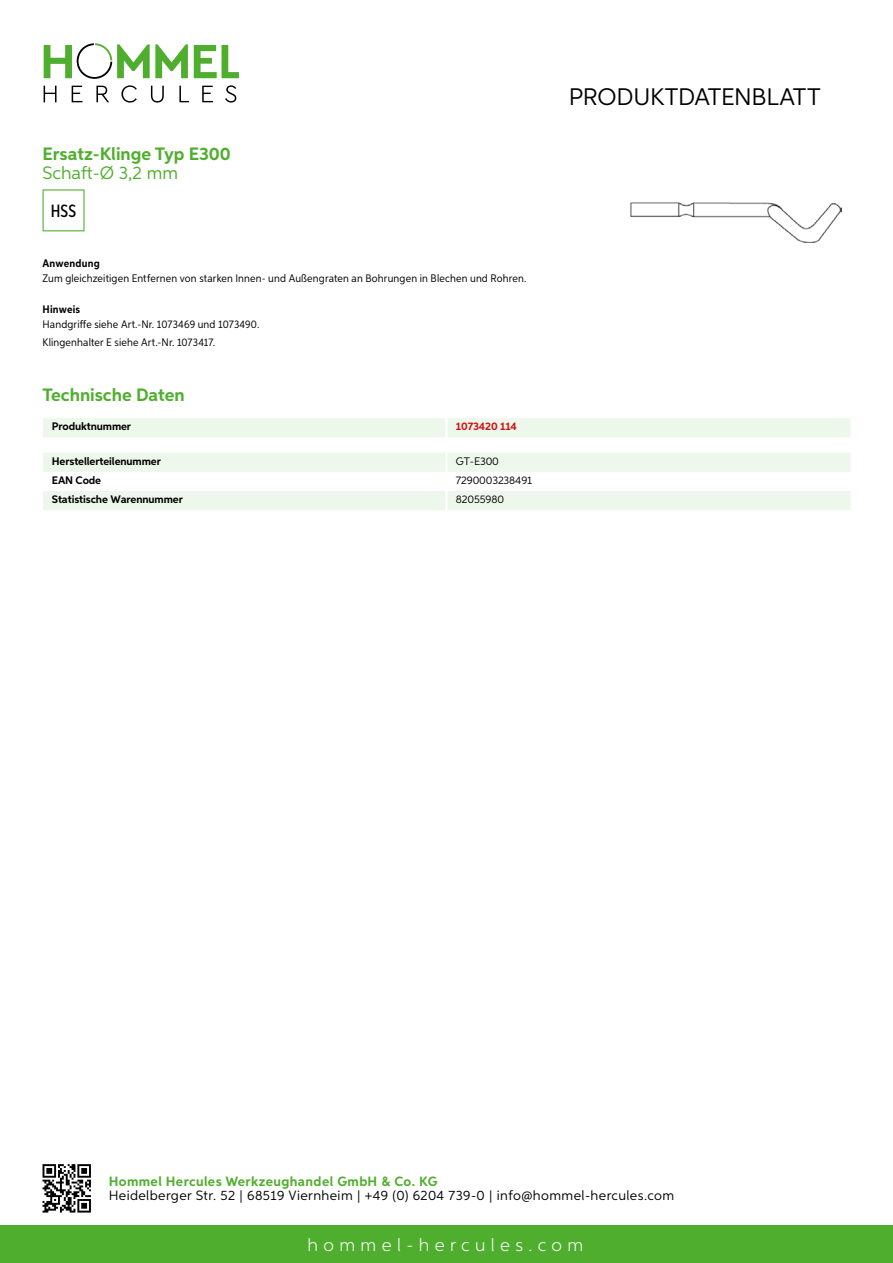
<style>
.page{position:relative;width:893px;height:1263px;background:#fff}
.page>*{position:absolute;margin:0;border:0;box-sizing:border-box;transform-origin:0 0}
.t1{font:24px "Aspira";letter-spacing:-.01em;color:#000}
.t2{font:700 18px "Aspira";color:#50ae2f}
.t3{font:300 18px "Aspira";letter-spacing:.3em;color:#fff}
.t4{font:18px "Aspira";color:#50ae2f}
.t5{font:500 17.85px "Aspira XX Nar";color:#000}
.t6{font:13.5px "Aspira";letter-spacing:.03em;color:#000}
.t7{font:700 13.5px "Aspira";letter-spacing:.03em;color:#50ae2f}
.t8{font:10.95px/17.5px "Aspira Nar";letter-spacing:.015em;color:#000}
.t9{font:700 10.95px "Aspira";letter-spacing:-.01em;color:#000}
.t10{font:10.95px "Aspira";letter-spacing:-.01em;color:#000}
.t11{font:700 10.95px "Aspira Nar";letter-spacing:.02em;color:#000}
.t12{font:700 10.95px "Aspira";letter-spacing:-.01em;color:#cd1013}
</style>
<div class="page">
<div style="left:0;top:1226px;width:893px;height:37px;background:#50ae2f"></div>
<svg style="left:43px;top:1164px;width:48px;height:48px"></svg>
<svg style="left:194px;top:45px;width:45px;height:33px"></svg>
<svg style="left:44px;top:43px;width:144px;height:36px"></svg>
<svg style="left:44px;top:86px;width:13px;height:16px"></svg>
<svg style="left:72px;top:86px;width:10px;height:16px"></svg>
<svg style="left:96px;top:86px;width:13px;height:16px"></svg>
<svg style="left:121px;top:85px;width:16px;height:18px"></svg>
<svg style="left:151px;top:86px;width:13px;height:17px"></svg>
<svg style="left:179px;top:86px;width:10px;height:16px"></svg>
<svg style="left:202px;top:86px;width:11px;height:16px"></svg>
<svg style="left:225px;top:85px;width:11px;height:18px"></svg>
<div style="left:43px;top:418px;width:807px;height:19px;background:#eef7eb"></div>
<hr style="left:445px;top:418px;width:3px;height:19px;background:#fff">
<svg style="left:43px;top:453px;width:807px;height:57px"></svg>
<hr style="left:445px;top:491px;width:3px;height:19px;background:#fff">
<svg style="left:43px;top:189px;width:42px;height:42px"></svg>
<img style="left:630px;top:202px;width:212px;height:40px">
<h2 class="t2" style="left:43px;top:142px;width:190px">Ersatz-Klinge Typ E300</h2>
<h2 class="t4" style="left:43px;top:162px;width:137px">Schaft-Ø 3,2 mm</h2>
<h3 class="t5" style="left:51px;top:200px;width:27px">HSS</h3>
<p class="t11" style="left:43px;top:257px;width:59px">Anwendung</p>
<p class="t8" style="left:43px;top:270px;width:485px">Zum gleichzeitigen Entfernen von starken Innen- und Außengraten an Bohrungen in Blechen und Rohren.</p>
<p class="t11" style="left:43px;top:302px;width:39px">Hinweis</p>
<p class="t8" style="left:43px;top:315px;width:218px">Handgriffe siehe Art.-Nr. 1073469 und 1073490.<br>Klingenhalter E siehe Art.-Nr. 1073417.</p>
<h2 class="t2" style="left:43px;top:384px;width:144px">Technische Daten</h2>
<p class="t9" style="left:52px;top:420px;width:81px">Produktnummer</p>
<p class="t12" style="left:456px;top:420px;width:63px">1073420 114</p>
<p class="t9" style="left:52px;top:454px;width:111px">Herstellerteilenummer</p>
<p class="t10" style="left:456px;top:454px;width:45px">GT-E300</p>
<p class="t9" style="left:52px;top:473px;width:51px">EAN Code</p>
<p class="t10" style="left:456px;top:473px;width:78px">7290003238491</p>
<p class="t9" style="left:52px;top:492px;width:132px">Statistische Warennummer</p>
<p class="t10" style="left:456px;top:492px;width:50px">82055980</p>
<h1 class="t1" style="left:569px;top:82px;width:253px">Produktdatenblatt</h1>
<p class="t7" style="left:109px;top:1172px;width:330px">Hommel Hercules Werkzeughandel GmbH &amp; Co. KG</p>
<p class="t6" style="left:109px;top:1187px;width:567px">Heidelberger Str. 52 | 68519 Viernheim | +49 (0) 6204 739-0 | info@hommel-hercules.com</p>
<h2 class="t3" style="left:307px;top:1234px;width:277px">hommel-hercules.com</h2>
</div>
